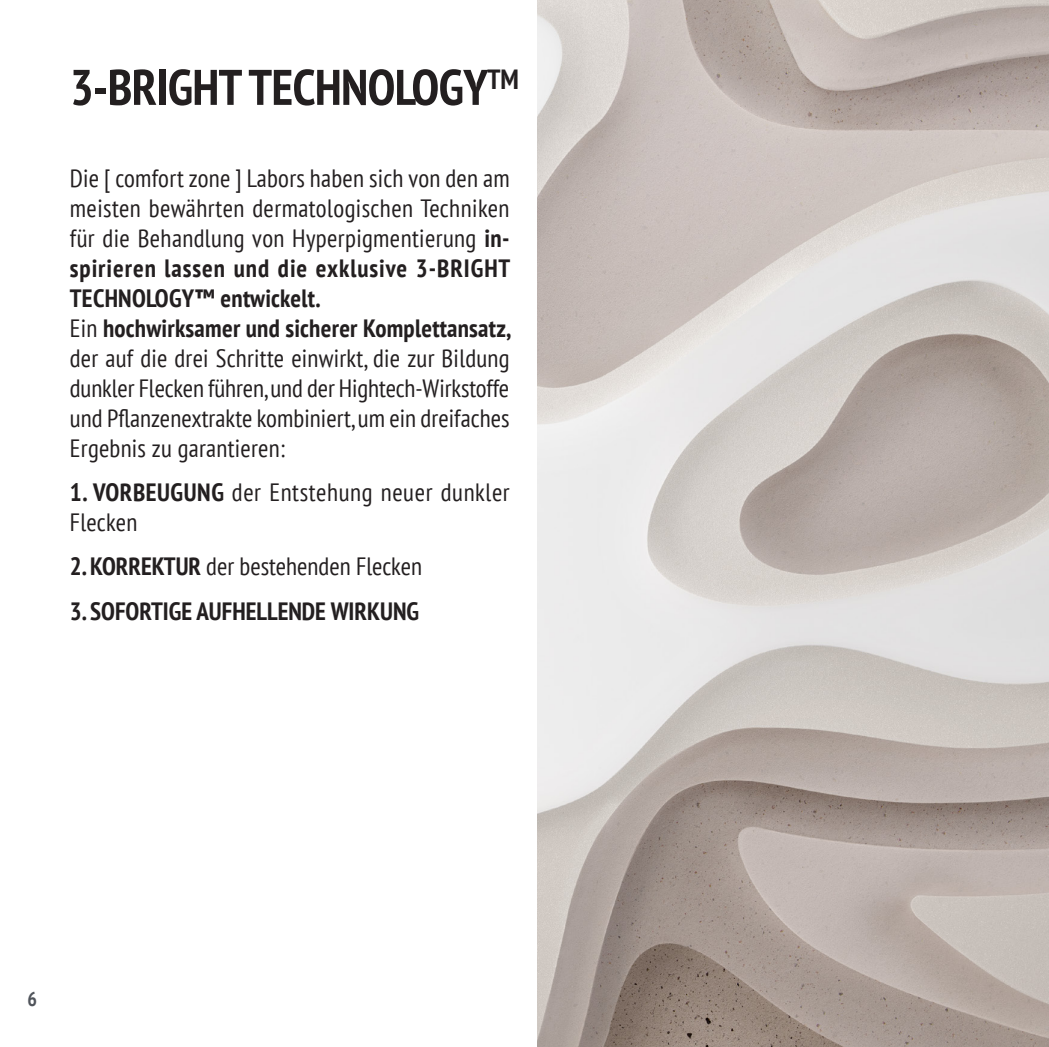
<style>
.page{position:relative;width:1049px;height:1047px;background:#fff}
.page>*{position:absolute;margin:0;border:0;box-sizing:border-box;transform-origin:0 0}
.TITOLO_EHRAHRDT{font:700 condensed 50px "PT Sans";letter-spacing:-.01em;color:#231f20}
.BODYCOPY{font:condensed 25px/30px "PT Sans";letter-spacing:.01em;color:#231f20;text-align:justify}
.BODYCOPY-2{font:700 condensed 25px "PT Sans";color:#231f20}
.t1{font:700 condensed 20px "PT Sans";color:#50545b}
.s1{font-weight:700}
</style>
<div class="page">
<img style="left:538px;top:0;width:510px;height:1047px">
<p class="TITOLO_EHRAHRDT" style="left:70px;top:54px;width:450px">3-BRIGHT TECHNOLOGY<sup>TM</sup></p>
<p class="BODYCOPY" style="left:70px;top:163px;width:442px">Die [ comfort zone ] Labors haben sich von den am meisten bewährten dermatologischen Techniken für die Behandlung von Hyperpigmentierung <span class="s1">in&shy;spirieren lassen und die exklusive 3-BRIGHT TECHNOLOGY™ entwickelt.</span></p>
<p class="BODYCOPY" style="left:70px;top:313px;width:442px">Ein <span class="s1">hochwirksamer und sicherer Komplettansatz, </span>der auf die drei Schritte einwirkt, die zur Bildung dunkler Flecken führen, und der Hightech-Wirkstoffe und Pflanzenextrakte kombiniert, um ein dreifaches Ergebnis zu garantieren:</p>
<p class="BODYCOPY" style="left:70px;top:477px;width:441px"><span class="s1">1. VORBEUGUNG</span> der Entstehung neuer dunkler<br>Flecken</p>
<p class="BODYCOPY" style="left:70px;top:551px;width:353px"><span class="s1">2. KORREKTUR</span> der bestehenden Flecken</p>
<p class="BODYCOPY-2" style="left:70px;top:594px;width:350px">3. SOFORTIGE AUFHELLENDE WIRKUNG</p>
<p class="t1" style="left:27px;top:985px;width:11px">6</p>
</div>
